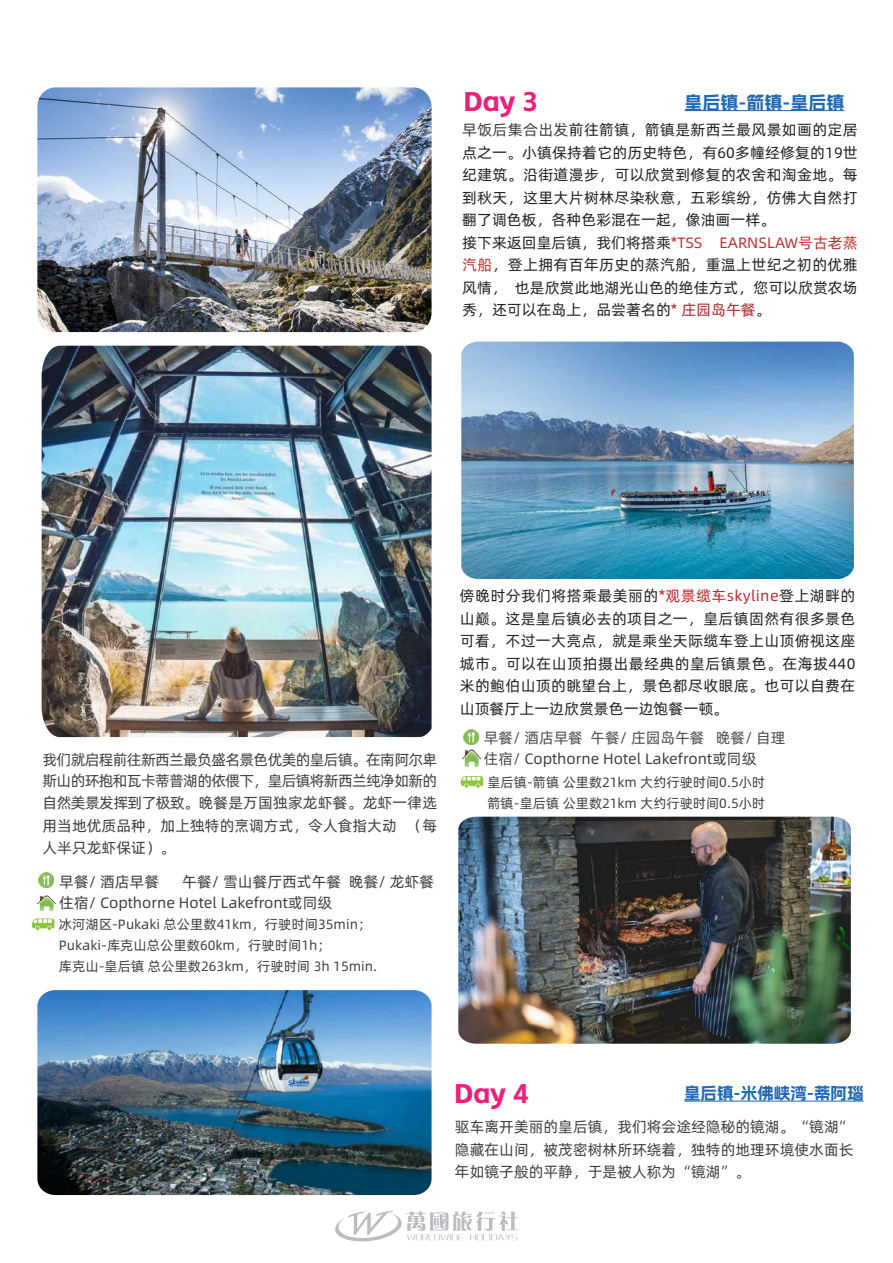
<style>
.page{position:relative;width:893px;height:1263px;background:#fff}
.page>*{position:absolute;margin:0;border:0;box-sizing:border-box;transform-origin:0 0}
.t1{font:27px "Alimama Shu Hei Ti";color:#ee1e7b}
.t2{font:18px "Alimama Shu Hei Ti";color:#2069b4}
.t3{font:16.5px "Alimama Shu Hei Ti";color:#2069b4}
.t4{font:15px/22.5px "Alibaba Pu Hui Ti R";letter-spacing:.005em;color:#231f20}
.t5{font:15px/22.5px "Alibaba Pu Hui Ti R";color:#3e3e3f;text-align:justify}
.t6{font:15px/21px "Alibaba Pu Hui Ti R";letter-spacing:-.045em;color:#3e3e3f}
.t7{font:13.5px/21px "Alibaba Pu Hui Ti R";color:#3e3e3f}
.s1{color:#3e3e3f}
.s2{color:#c32f2c}
.s3{color:#ac292e}
.s4{color:#c2262c}
.s5{color:#4d4e50}
</style>
<div class="page">
<hr style="left:684px;top:1101px;width:180px;height:1px;background:#2069b4">
<img style="left:37px;top:895px;width:18px;height:15px">
<img style="left:39px;top:872px;width:15px;height:16px">
<svg style="left:32px;top:918px;width:23px;height:13px"></svg>
<svg style="left:335px;top:1211px;width:183px;height:31px"></svg>
<hr style="left:685px;top:110px;width:159px;height:1px;background:#2069b4">
<svg style="left:461px;top:776px;width:23px;height:12px"></svg>
<img style="left:462px;top:749px;width:18px;height:18px">
<img style="left:464px;top:729px;width:15px;height:16px">
<img style="left:37px;top:87px;width:395px;height:245px">
<img style="left:458px;top:817px;width:393px;height:227px">
<img style="left:37px;top:990px;width:395px;height:205px">
<img style="left:461px;top:342px;width:393px;height:237px">
<img style="left:42px;top:346px;width:390px;height:391px">
<h1 class="t1" style="left:464px;top:86px;width:76px">Day 3</h1>
<p class="t2" style="left:685px;top:93px;width:161px">皇后镇-箭镇-皇后镇</p>
<p class="t4" style="left:462px;top:118px;width:397px"><span class="s1">早饭后集合出发</span>前往箭镇，箭镇是新西兰最风景如画的定居点之一。小镇保持着它的历史特色，有60多幢经修复的19世纪建筑。沿街道漫步，可以欣赏到修复的农舍和淘金地。每到秋天，这里大片树林尽染秋意，五彩缤纷，仿佛大自然打翻了调色板，各种色彩混在一起，像油画一样。<br>接下来返回皇后镇，我们将搭乘<span class="s2">*TSS EARNSLAW号古老蒸汽船</span>，登上拥有百年历史的蒸汽船，重温上世纪之初的优雅风情， 也是欣赏此地湖光山色的绝佳方式，您可以欣赏农场秀，还可以在岛上，品尝著名的<span class="s3">* 庄园岛午餐</span>。</p>
<p class="t6" style="left:43px;top:748px;width:396px">我们就启程前往新西兰最负盛名景色优美的皇后镇。在南阿尔卑斯山的环抱和瓦卡蒂普湖的依偎下，皇后镇将新西兰纯净如新的</p>
<p class="t5" style="left:43px;top:791px;width:396px">自然美景发挥到了极致。晚餐是万国独家龙虾餐。龙虾一律选用当地优质品种，加上独特的烹调方式，令人食指大动 （每人半只龙虾保证）。</p>
<p class="t5" style="left:59px;top:870px;width:376px;line-height:21px;text-indent:123px">午餐/ 雪山餐厅西式午餐 晚餐/ 龙虾餐住宿/ Copthorne Hotel Lakefront或同级</p>
<p class="t7" style="left:59px;top:913px;width:320px">冰河湖区-Pukaki 总公里数41km，行驶时间35min；<br>Pukaki-库克山总公里数60km，行驶时间1h；<br>库克山-皇后镇 总公里数263km，行驶时间 3h 15min.</p>
<p class="t5" style="left:59px;top:869px;width:101px">早餐/ 酒店早餐</p>
<p class="t4" style="left:460px;top:584px;width:397px;text-align:justify">傍晚时分我们将搭乘最美丽的<span class="s4">*观景缆车skyline</span>登上湖畔的山巅。这是皇后镇必去的项目之一，皇后镇固然有很多景色可看，不过一大亮点，就是乘坐天际缆车登上山顶俯视这座城市。可以在山顶拍摄出最经典的皇后镇景色。在海拔440米的鲍伯山顶的眺望台上，景色都尽收眼底。也可以自费在山顶餐厅上一边欣赏景色一边饱餐一顿。</p>
<p class="t5" style="left:484px;top:726px;width:303px;line-height:21px"><span class="s5">早餐/ 酒店早餐 午餐/ 庄园岛午餐 晚餐/ 自理住宿/</span> Copthorne Hotel Lakefront或同级</p>
<p class="t7" style="left:487px;top:771px;width:279px">皇后镇-箭镇 公里数21km 大约行驶时间0.5小时箭镇-皇后镇 公里数21km 大约行驶时间0.5小时</p>
<h1 class="t1" style="left:455px;top:1078px;width:76px">Day 4</h1>
<p class="t3" style="left:684px;top:1084px;width:181px">皇后镇-米佛峡湾-蒂阿瑙</p>
<p class="t5" style="left:455px;top:1114px;width:400px">驱车离开美丽的皇后镇，我们将会途经隐秘的镜湖。“镜湖”隐藏在山间，被茂密树林所环绕着，独特的地理环境使水面长年如镜子般的平静，于是被人称为“镜湖”。</p>
</div>
